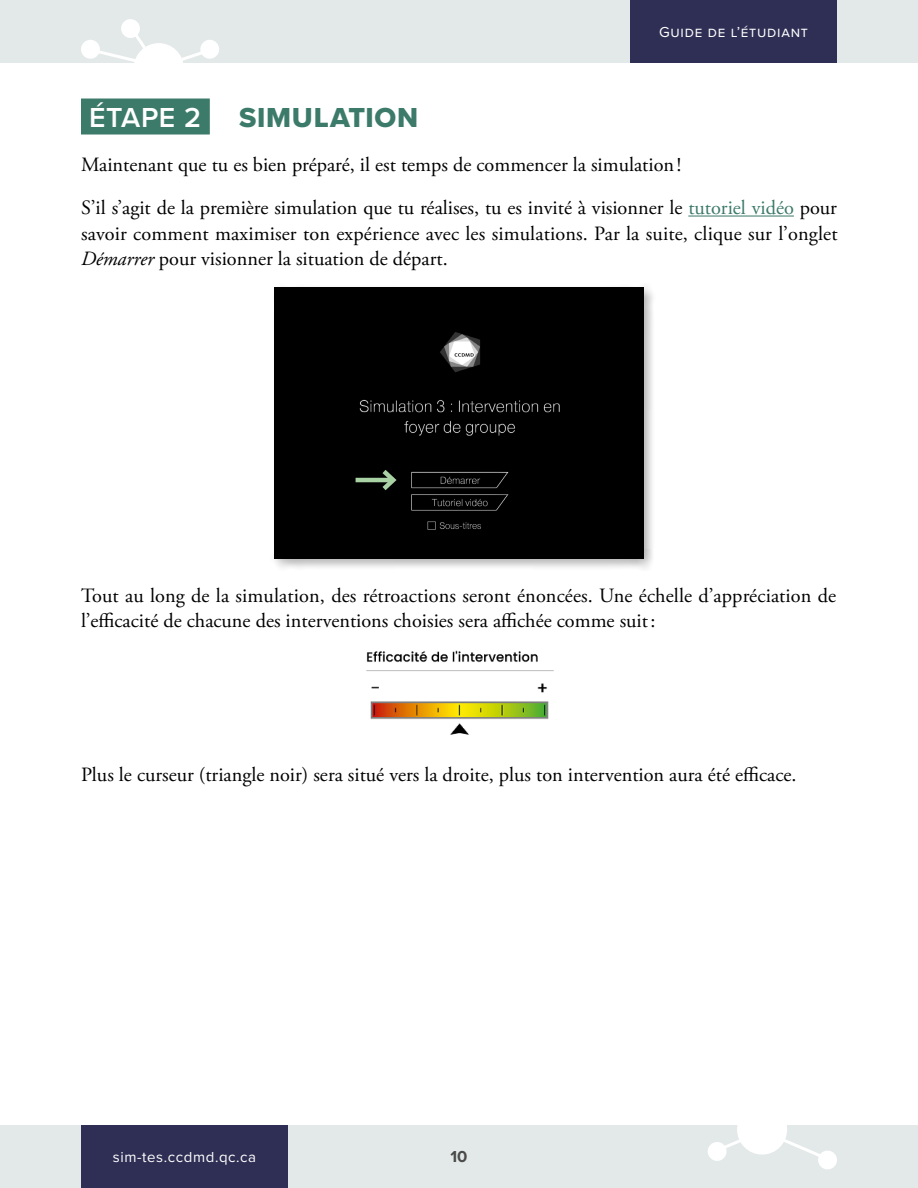
<style>
.page{position:relative;width:918px;height:1188px;background:#fff}
.page>*{position:absolute;margin:0;border:0;box-sizing:border-box;transform-origin:0 0}
.t1{font:28.5px "Proxima Nova Extrabld";letter-spacing:.025em;color:#3c7a69}
.t2{font:600 28.5px "Proxima Nova";letter-spacing:.02em;color:#fff}
.P_-_0{font:20.25px/25.5px "Adobe Garamond Pro";color:#000;text-align:justify}
.t3{font:700 16.5px "Proxima Nova";color:#4a4a49}
.t4{font:15px "Proxima Nova";letter-spacing:.05em;color:#fff}
.s1{color:#3c7a69}
.s2{font-style:italic}
</style>
<div class="page">
<div style="left:0;top:0;width:918px;height:63px;background:#e3e9e9"></div>
<div style="left:0;top:1125px;width:918px;height:63px;background:#e3e9e9"></div>
<div style="left:81px;top:1125px;width:207px;height:63px;background:#2f2e54"></div>
<div style="left:630px;top:0;width:207px;height:63px;background:#2f2e54"></div>
<div style="left:737px;top:1105px;width:50px;height:50px;background:#fff;border-radius:50%"></div>
<div style="left:818px;top:1151px;width:19px;height:18px;background:#fff;border-radius:50%"></div>
<div style="left:708px;top:1142px;width:19px;height:19px;background:#fff;border-radius:50%"></div>
<svg style="left:769px;top:1134px;width:55px;height:24px"></svg>
<svg style="left:708px;top:1125px;width:45px;height:28px"></svg>
<div style="left:134px;top:43px;width:50px;height:50px;background:#fff;border-radius:50%"></div>
<div style="left:200px;top:40px;width:19px;height:19px;background:#fff;border-radius:50%"></div>
<div style="left:121px;top:19px;width:19px;height:19px;background:#fff;border-radius:50%"></div>
<div style="left:81px;top:40px;width:19px;height:19px;background:#fff;border-radius:50%"></div>
<svg style="left:166px;top:47px;width:53px;height:52px"></svg>
<svg style="left:92px;top:25px;width:59px;height:38px"></svg>
<div style="left:81px;top:99px;width:129px;height:36px;background:#3c7a69"></div>
<hr style="left:688px;top:216px;width:106px;height:1px;background:#3c7a69">
<div style="left:271px;top:283px;width:385px;height:288px;background:#000;opacity:.3"></div>
<div style="left:275px;top:287px;width:368px;height:271px;background:#000"></div>
<img style="left:366px;top:650px;width:188px;height:85px">
<hr style="left:356px;top:478px;width:37px;height:4px;background:#a9d2a4">
<svg style="left:378px;top:465px;width:22px;height:30px"></svg>
<p class="t4" style="left:659px;top:20px;width:150px">Guide de l’étudiant</p>
<h2 class="t2" style="left:89px;top:96px;width:114px">ÉTAPE 2</h2>
<h2 class="t1" style="left:239px;top:96px;width:181px">SIMULATION</h2>
<p class="P_-_0" style="left:81px;top:152px;width:602px">Maintenant que tu es bien préparé, il est temps de commencer la simulation!</p>
<p class="P_-_0" style="left:81px;top:196px;width:758px">S’il s’agit de la première simulation que tu réalises, tu es invité à visionner le <span class="s1">tutoriel vidéo</span> pour savoir comment maximiser ton expérience avec les simulations. Par la suite, clique sur l’onglet <span class="s2">Démarrer</span> pour visionner la situation de départ.</p>
<p class="P_-_0" style="left:81px;top:583px;width:757px">Tout au long de la simulation, des rétroactions seront énoncées. Une échelle d’appréciation de l’efficacité de chacune des interventions choisies sera affichée comme suit:</p>
<p class="P_-_0" style="left:81px;top:762px;width:717px">Plus le curseur (triangle noir) sera situé vers la droite, plus ton intervention aura été efficace.</p>
<p class="t4" style="left:113px;top:1145px;width:145px">sim-tes.ccdmd.qc.ca</p>
<p class="t3" style="left:450px;top:1144px;width:19px">10</p>
</div>
